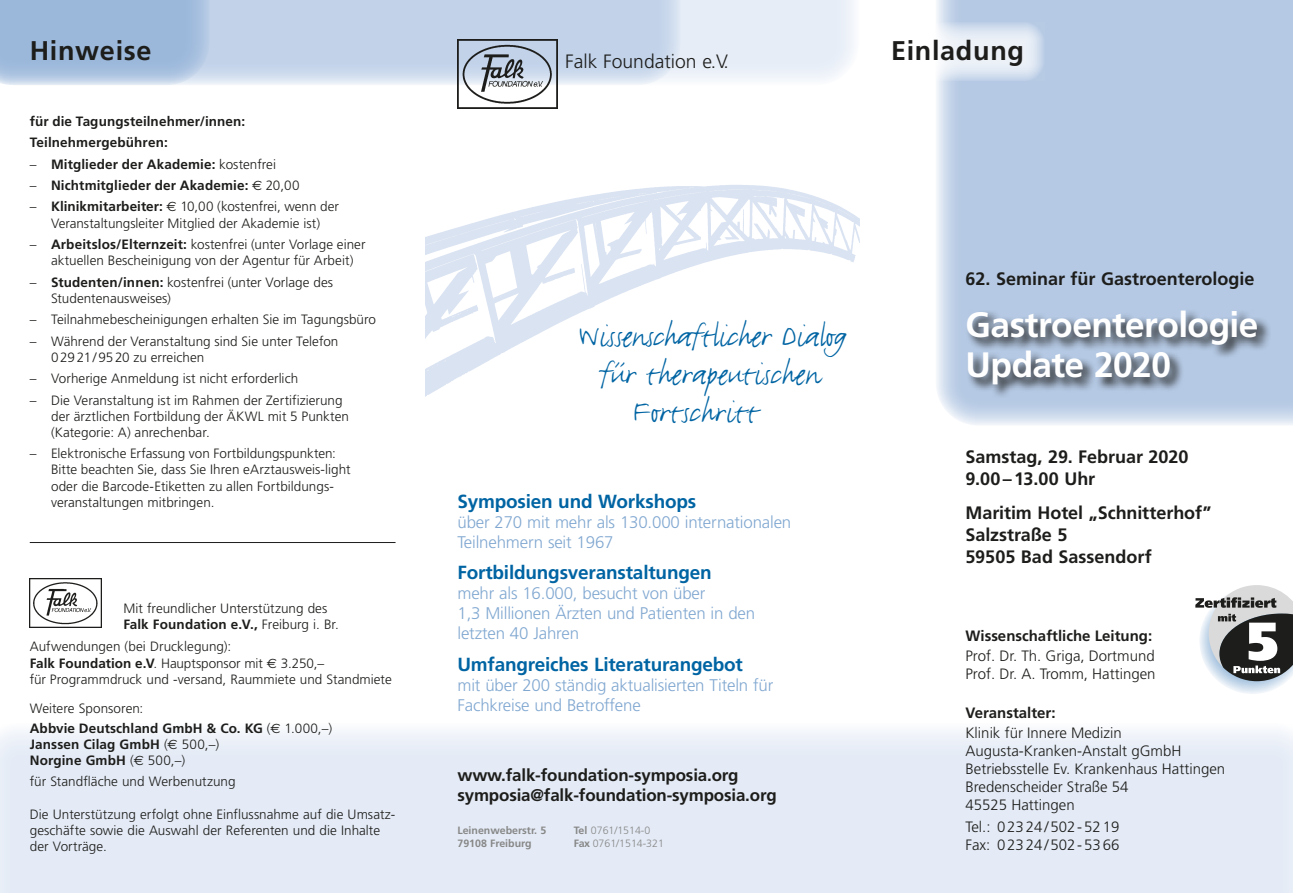
<style>
.page{position:relative;width:1293px;height:893px;background:#fff}
.page>*{position:absolute;margin:0;border:0;box-sizing:border-box;transform-origin:0 0}
.t1{font:900 53.85px "Frutiger";color:#fff}
.t2{font:35.4px "FF Justlefthand";color:#0064a3}
.t3{font:700 35.25px/40.5px "Frutiger";letter-spacing:-.015em;color:#fff}
.t4{font:700 27px "Frutiger";letter-spacing:.025em;color:#1d1d1b}
.t5{font:300 19.35px "Frutiger";color:#1d1d1b}
.t6{font:700 18.9px "Frutiger";letter-spacing:-.01em;color:#0064a3}
.t7{font:700 18px/21.8px "Frutiger";color:#1d1d1b}
.t8{font:700 16.95px/20.1px "Frutiger";letter-spacing:-.01em;color:#1d1d1b}
.t9{font:300 16.8px/20px "Frutiger";letter-spacing:-.01em;color:#81a8d1}
.t10{font:300 15px/18px "Frutiger";color:#1d1d1b}
.t11{font:700 15px "Frutiger";color:#1d1d1b}
.t12{font:300 13.5px/16.2px "Frutiger";color:#1d1d1b}
.t13{font:700 13.5px "Frutiger";letter-spacing:.01em;color:#1d1d1b}
.t14{font:300 10.65px/12.8px "Frutiger";color:#878787}
.t15{font:700 10.65px/12.8px "Frutiger";color:#878787}
.s1{font-weight:300}
.s2{font-family:"Euro Sans";font-weight:400}
.s3{font-weight:700}
</style>
<div class="page">
<svg style="left:937px;top:0;width:356px;height:425px;background:#b8cbe5"></svg>
<svg style="left:937px;top:22px;width:107px;height:59px;background:#dfe8f3"></svg>
<div style="left:0;top:723px;width:1293px;height:170px;background:#e4ebf6"></div>
<svg style="left:680px;top:0;width:174px;height:80px;background:#e8eef7"></svg>
<svg style="left:209px;top:0;width:471px;height:85px;background:#c6d5ea"></svg>
<svg style="left:0;top:0;width:209px;height:85px;background:#a3bddd"></svg>
<img style="left:425px;top:185px;width:434px;height:212px">
<img style="left:457px;top:39px;width:101px;height:69px">
<svg style="left:1195px;top:585px;width:98px;height:109px"></svg>
<svg style="left:965px;top:309px;width:306px;height:90px;background:#96a6bb"></svg>
<img style="left:30px;top:578px;width:71px;height:49px">
<hr style="left:30px;top:542px;width:365px;height:1px;background:#1d1d1b">
<p class="t4" style="left:30px;top:35px;width:123px">Hinweise</p>
<p class="t13" style="left:30px;top:113px;width:217px">für die Tagungsteilnehmer/innen:</p>
<p class="t13" style="left:30px;top:135px;width:139px">Teilnehmergebühren:</p>
<p class="t13" style="left:30px;top:156px;width:248px"><span class="s1">–</span> Mitglieder der Akademie: <span class="s1">kostenfrei</span></p>
<p class="t13" style="left:30px;top:177px;width:271px"><span class="s1">–</span> Nichtmitglieder der Akademie: <span class="s2">€</span> <span class="s1">20,00</span></p>
<p class="t12" style="left:30px;top:199px;width:311px;text-align:center">– <span class="s3">Klinikmitarbeiter:</span> <span class="s2">E</span> 10,00 (kostenfrei, wenn der<br>Veranstaltungsleiter Mitglied der Akademie ist)</p>
<p class="t12" style="left:51px;top:236px;width:316px;text-indent:-21px">– <span class="s3">Arbeitslos/Elternzeit:</span> kostenfrei (unter Vorlage einer aktuellen Bescheinigung von der Agentur für Arbeit)</p>
<p class="t12" style="left:51px;top:274px;width:284px;text-indent:-21px">– <span class="s3">Studenten/innen:</span> kostenfrei (unter Vorlage des<br>Studentenausweises)</p>
<p class="t12" style="left:30px;top:311px;width:348px">– Teilnahmebescheinigungen erhalten Sie im Tagungsbüro</p>
<p class="t12" style="left:51px;top:333px;width:289px;text-indent:-21px">– Während der Veranstaltung sind Sie unter Telefon<br>02921/9520 zu erreichen</p>
<p class="t12" style="left:30px;top:370px;width:270px">– Vorherige Anmeldung ist nicht erforderlich</p>
<p class="t12" style="left:51px;top:392px;width:299px;text-indent:-21px">– Die Veranstaltung ist im Rahmen der Zertifizierung der ärztlichen Fortbildung der ÄKWL mit 5 Punkten (Kategorie: A) anrechenbar.</p>
<p class="t12" style="left:51px;top:446px;width:301px;text-indent:-21px">– Elektronische Erfassung von Fortbildungspunkten:<br>Bitte beachten Sie, dass Sie Ihren eArztausweis-light oder die Barcode-Etiketten zu allen Fortbildungs&shy;veranstaltungen mitbringen.</p>
<p class="t12" style="left:123px;top:600px;width:217px">Mit freundlicher Unterstützung des<br><span class="s3">Falk Foundation e.V.,</span> Freiburg i. Br.</p>
<p class="t12" style="left:30px;top:639px;width:363px">Aufwendungen (bei Drucklegung):<br><span class="s3">Falk Foundation e.V</span>. Hauptsponsor mit <span class="s2">€</span> 3.250,–<br>für Programmdruck und -versand, Raummiete und Standmiete</p>
<p class="t12" style="left:30px;top:700px;width:115px">Weitere Sponsoren:</p>
<p class="t13" style="left:30px;top:720px;width:304px">Abbvie Deutschland GmbH &amp; Co. KG <span class="s1">(</span><span class="s2">€</span> <span class="s1">1.000,–)</span></p>
<p class="t13" style="left:30px;top:736px;width:191px">Janssen Cilag GmbH <span class="s1">(</span><span class="s2">€</span> <span class="s1">500,–)</span></p>
<p class="t13" style="left:30px;top:753px;width:157px">Norgine GmbH <span class="s1">(</span><span class="s2">€</span> <span class="s1">500,–)</span></p>
<p class="t12" style="left:30px;top:773px;width:207px">für Standfläche und Werbenutzung</p>
<p class="t12" style="left:30px;top:806px;width:367px">Die Unterstützung erfolgt ohne Einflussnahme auf die Umsatz&shy;geschäfte sowie die Auswahl der Referenten und die Inhalte der Vorträge.</p>
<p class="t5" style="left:565px;top:50px;width:165px">Falk Foundation e.V.</p>
<p class="t4" style="left:891px;top:35px;width:134px">Einladung</p>
<p class="t2" style="left:579px;top:313px;width:270px">Wissenschaftlicher Dialog</p>
<p class="t2" style="left:600px;top:351px;width:221px">für therapeutischen</p>
<p class="t2" style="left:633px;top:389px;width:127px">Fortschritt</p>
<p class="t6" style="left:457px;top:490px;width:240px">Symposien und Workshops</p>
<p class="t9" style="left:457px;top:512px;width:335px">über 270 mit mehr als 130.000 internationalen<br>Teilnehmern seit 1967</p>
<p class="t6" style="left:457px;top:562px;width:256px">Fortbildungsveranstaltungen</p>
<p class="t9" style="left:457px;top:583px;width:299px">mehr als 16.000, besucht von über<br>1,3 Millionen Ärzten und Patienten in den letzten 40 Jahren</p>
<p class="t6" style="left:457px;top:653px;width:287px">Umfangreiches Literaturangebot</p>
<p class="t9" style="left:457px;top:675px;width:317px">mit über 200 ständig aktualisierten Titeln für<br>Fachkreise und Betroffene</p>
<p class="t8" style="left:457px;top:765px;width:321px">www.falk-foundation-symposia.org symposia@falk-foundation-symposia.org</p>
<p class="t14" style="left:574px;top:824px;width:92px"><span class="s3">Tel</span> 0761/1514-0<br><span class="s3">Fax</span> 0761/1514-321</p>
<p class="t15" style="left:457px;top:824px;width:90px">Leinenweberstr. 5<br>79108 Freiburg</p>
<p class="t7" style="left:965px;top:267px;width:290px">62. Seminar für Gastroenterologie</p>
<p class="t3" style="left:965px;top:304px;width:294px">Gastroenterologie<br>Update 2020</p>
<p class="t7" style="left:965px;top:446px;width:224px">Samstag, 29. Februar 2020<br>9.00–13.00 Uhr</p>
<p class="t7" style="left:965px;top:502px;width:247px">Maritim Hotel „Schnitterhof”<br>Salzstraße 5<br>59505 Bad Sassendorf</p>
<p class="t11" style="left:965px;top:627px;width:188px">Wissenschaftliche Leitung:</p>
<p class="t10" style="left:965px;top:647px;width:192px">Prof. Dr. Th. Griga, Dortmund<br>Prof. Dr. A. Tromm, Hattingen</p>
<p class="t11" style="left:965px;top:704px;width:92px">Veranstalter:</p>
<p class="t10" style="left:965px;top:724px;width:261px">Klinik für Innere Medizin<br>Augusta-Kranken-Anstalt gGmbH<br>Betriebsstelle Ev. Krankenhaus Hattingen<br>Bredenscheider Straße 54<br>45525 Hattingen</p>
<p class="t10" style="left:965px;top:818px;width:155px">Tel.: 02324/502-5219<br>Fax: 02324/502-5366</p>
<p class="t1" style="left:1246px;top:608px;width:33px">5</p>
</div>
